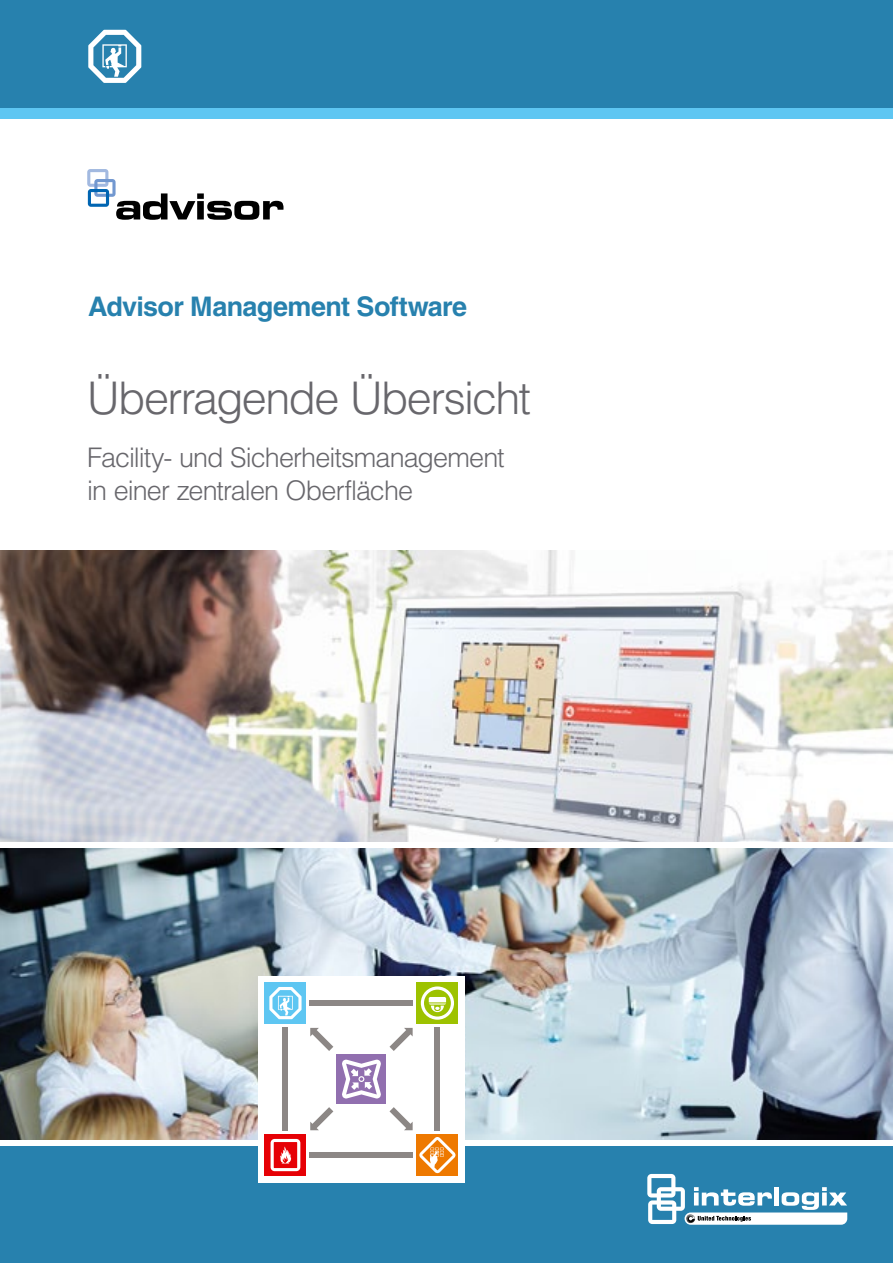
<style>
.page{position:relative;width:893px;height:1263px;background:#fff}
.page>*{position:absolute;margin:0;border:0;box-sizing:border-box;transform-origin:0 0}
.t1{font:300 45px "Helvetica LT Std";letter-spacing:-.04em;color:#68676c}
.t2{font:300 27px/32.4px "Helvetica LT Std";letter-spacing:-.035em;color:#68676c}
.t3{font:700 27px "Helvetica LT Std";letter-spacing:-.025em;color:#2781ae}
</style>
<div class="page">
<div style="left:0;top:1146px;width:893px;height:117px;background:#2781ae"></div>
<svg style="left:647px;top:1174px;width:200px;height:51px"></svg>
<img style="left:0;top:551px;width:893px;height:291px">
<img style="left:0;top:848px;width:893px;height:292px">
<div style="left:258px;top:976px;width:207px;height:206px;background:#fff"></div>
<div style="left:417px;top:1134px;width:41px;height:42px;background:#ee7900"></div>
<svg style="left:419px;top:1137px;width:36px;height:36px"></svg>
<div style="left:265px;top:1134px;width:41px;height:42px;background:linear-gradient(to right,#e60207,#e60207)"></div>
<svg style="left:271px;top:1139px;width:29px;height:32px"></svg>
<div style="left:337px;top:1054px;width:49px;height:50px;background:#916faf"></div>
<svg style="left:342px;top:1060px;width:39px;height:38px"></svg>
<svg style="left:310px;top:1107px;width:23px;height:23px"></svg>
<svg style="left:389px;top:1107px;width:24px;height:23px"></svg>
<div style="left:434px;top:1027px;width:6px;height:103px;background:#8c8785"></div>
<div style="left:310px;top:1000px;width:103px;height:6px;background:#8c8785"></div>
<div style="left:282px;top:1027px;width:6px;height:103px;background:#8c8785"></div>
<div style="left:310px;top:1152px;width:103px;height:6px;background:#8c8785"></div>
<svg style="left:389px;top:1028px;width:24px;height:23px"></svg>
<svg style="left:310px;top:1028px;width:23px;height:23px"></svg>
<div style="left:265px;top:982px;width:41px;height:42px;background:#5ec6f2"></div>
<svg style="left:269px;top:987px;width:33px;height:32px"></svg>
<div style="left:417px;top:982px;width:41px;height:42px;background:#9dc200"></div>
<svg style="left:421px;top:986px;width:33px;height:34px"></svg>
<div style="left:0;top:0;width:893px;height:108px;background:#2781ae"></div>
<svg style="left:88px;top:30px;width:53px;height:53px"></svg>
<svg style="left:87px;top:169px;width:196px;height:51px"></svg>
<div style="left:0;top:108px;width:893px;height:11px;background:#5ec6f2"></div>
<p class="t3" style="left:88px;top:290px;width:381px">Advisor Management Software</p>
<h1 class="t1" style="left:87px;top:370px;width:445px">Überragende Übersicht</h1>
<p class="t2" style="left:87px;top:441px;width:419px">Facility- und Sicherheitsmanagement in einer zentralen Oberfläche</p>
</div>
